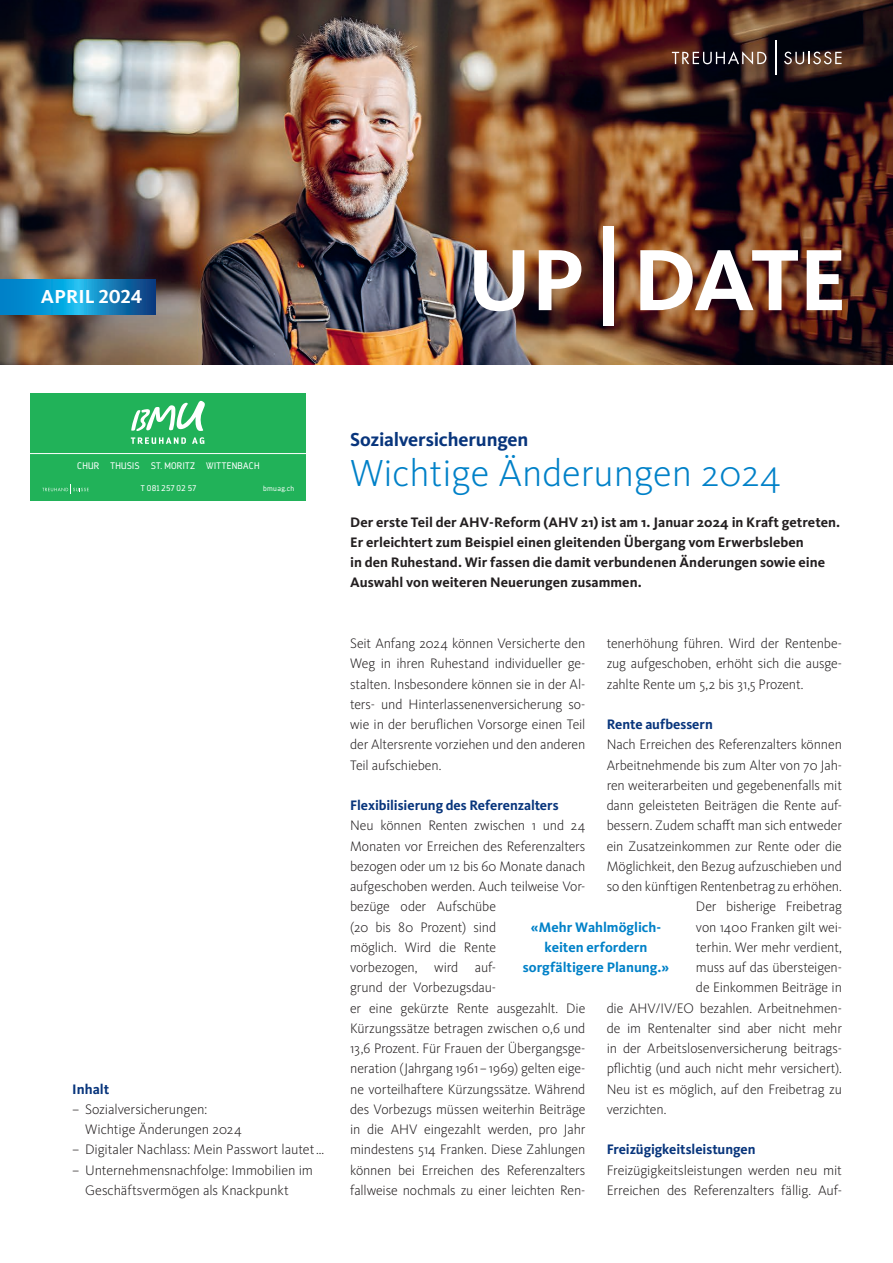
<style>
.page{position:relative;width:893px;height:1263px;background:#fff}
.page>*{position:absolute;margin:0;border:0;box-sizing:border-box;transform-origin:0 0}
.t1{font:700 90px "Kievit OT";letter-spacing:-.015em;color:#fff}
.t2{font:300 39px "Kievit OT";color:#0081c8}
.t3{font:700 19.5px "Kievit OT";letter-spacing:-.01em;color:#08357c}
.t4{font:700 19.5px "Kievit OT";letter-spacing:.01em;color:#fff}
.t5{font:300 14.25px/20.2px "Kievit OT";letter-spacing:-.01em;color:#231f20}
.t6{font:700 14.25px/20.2px "Kievit OT";letter-spacing:.005em;color:#231f20}
.t7{font:700 14.25px "Kievit OT";letter-spacing:-.005em;color:#08357c}
.t8{font:700 14.25px/20.2px "Kievit OT";color:#0081c8;text-align:center}
.t9{font:300 9.45px "Darwin";letter-spacing:.03em;color:#fff}
.t10{font:300 8.25px "Darwin";letter-spacing:.035em;color:#fff}
.t11{font:300 7.05px "Darwin";letter-spacing:.04em;color:#fff}
.s1{font-size:99px}
</style>
<div class="page">
<img style="left:0;top:0;width:893px;height:364px">
<svg style="left:672px;top:51px;width:94px;height:14px"></svg>
<svg style="left:784px;top:52px;width:58px;height:12px"></svg>
<hr style="left:775px;top:40px;width:1px;height:35px;background:#fff">
<svg style="left:0;top:279px;width:155px;height:35px;background:#0d87c5"></svg>
<div style="left:31px;top:393px;width:275px;height:108px;background:#21b259"></div>
<svg style="left:131px;top:437px;width:55px;height:7px"></svg>
<svg style="left:192px;top:437px;width:12px;height:7px"></svg>
<svg style="left:131px;top:401px;width:74px;height:30px"></svg>
<hr style="left:31px;top:453px;width:275px;height:1px;background:#fff">
<svg style="left:42px;top:485px;width:47px;height:9px"></svg>
<h3 class="t4" style="left:41px;top:285px;width:103px">APRIL 2024</h3>
<h1 class="t1" style="left:467px;top:226px;width:381px">UP <span class="s1">|</span>DATE</h1>
<p class="t9" style="left:77px;top:460px;width:184px">CHUR THUSIS ST. MORITZ WITTENBACH</p>
<p class="t10" style="left:141px;top:483px;width:57px">T 081 257 02 57</p>
<p class="t11" style="left:263px;top:484px;width:33px">bmuag.ch</p>
<p class="t7" style="left:72px;top:1080px;width:38px">Inhalt</p>
<p class="t5" style="left:85px;top:1099px;width:158px;text-indent:-13px">– Sozialversicherungen:<br>Wichtige Änderungen 2024</p>
<p class="t5" style="left:72px;top:1139px;width:253px">– Digitaler Nachlass: Mein Passwort lautet …</p>
<p class="t5" style="left:85px;top:1159px;width:230px;text-indent:-13px">– Unternehmensnachfolge: Immobilien im<br>Geschäftsvermögen als Knackpunkt</p>
<h3 class="t3" style="left:350px;top:427px;width:180px">Sozialversicherungen</h3>
<h2 class="t2" style="left:350px;top:449px;width:432px">Wichtige Änderungen 2024</h2>
<p class="t6" style="left:350px;top:511px;width:492px">Der erste Teil der AHV-Reform (AHV 21) ist am 1. Januar 2024 in Kraft getreten.<br>Er erleichtert zum Beispiel einen gleitenden Übergang vom Erwerbsleben<br>in den Ruhestand. Wir fassen die damit verbundenen Änderungen sowie eine Auswahl von weiteren Neuerungen zusammen.</p>
<p class="t5" style="left:607px;top:633px;width:237px;text-align:justify">tenerhöhung führen. Wird der Rentenbe&shy;zug aufgeschoben, erhöht sich die ausge&shy;zahlte Rente um 5,2 bis 31,5 Prozent.</p>
<p class="t7" style="left:607px;top:716px;width:108px">Rente aufbessern</p>
<p class="t5" style="left:607px;top:734px;width:237px">Nach Erreichen des Referenzalters können</p>
<p class="t5" style="left:607px;top:754px;width:237px">Arbeitnehmende bis zum Alter von 70 Jah-</p>
<p class="t5" style="left:607px;top:775px;width:237px">ren weiterarbeiten und gegebenenfalls mit</p>
<p class="t5" style="left:607px;top:795px;width:237px">dann geleisteten Beiträgen die Rente auf-</p>
<p class="t5" style="left:607px;top:815px;width:237px">bessern. Zudem schafft man sich entweder</p>
<p class="t5" style="left:607px;top:835px;width:237px">ein Zusatzeinkommen zur Rente oder die</p>
<p class="t5" style="left:607px;top:856px;width:237px">Möglichkeit, den Bezug aufzuschieben und</p>
<p class="t5" style="left:607px;top:876px;width:237px">so den künftigen Rentenbetrag zu erhöhen.</p>
<p class="t5" style="left:696px;top:896px;width:147px">Der bisherige Freibetrag</p>
<p class="t5" style="left:696px;top:916px;width:147px">von 1400 Franken gilt wei-</p>
<p class="t5" style="left:696px;top:937px;width:147px">terhin. Wer mehr verdient,</p>
<p class="t5" style="left:696px;top:957px;width:147px">muss auf das übersteigen-</p>
<p class="t5" style="left:696px;top:977px;width:147px">de Einkommen Beiträge in</p>
<p class="t5" style="left:607px;top:997px;width:237px">die AHV/IV/EO bezahlen. Arbeitnehmen-</p>
<p class="t5" style="left:607px;top:1018px;width:237px">de im Rentenalter sind aber nicht mehr</p>
<p class="t5" style="left:607px;top:1038px;width:237px">in der Arbeitslosenversicherung beitrags-</p>
<p class="t5" style="left:607px;top:1058px;width:237px">pflichtig (und auch nicht mehr versichert).</p>
<p class="t5" style="left:607px;top:1078px;width:237px">Neu ist es möglich, auf den Freibetrag zu</p>
<p class="t5" style="left:607px;top:1099px;width:61px">verzichten.</p>
<p class="t7" style="left:607px;top:1141px;width:150px">Freizügigkeitsleistungen</p>
<p class="t5" style="left:607px;top:1159px;width:237px">Freizügigkeitsleistungen werden neu mit<br>Erreichen des Referenzalters fällig. Auf-</p>
<p class="t5" style="left:350px;top:633px;width:237px;text-align:justify">Seit Anfang 2024 können Versicherte den Weg in ihren Ruhestand individueller ge&shy;stalten. Insbesondere können sie in der Al&shy;ters- und Hinterlassenenversicherung so&shy;wie in der beruflichen Vorsorge einen Teil der Altersrente vorziehen und den anderen Teil aufschieben.</p>
<p class="t7" style="left:350px;top:797px;width:210px">Flexibilisierung des Referenzalters</p>
<p class="t5" style="left:350px;top:815px;width:237px">Neu können Renten zwischen 1 und 24<br>Monaten vor Erreichen des Referenzalters bezogen oder um 12 bis 60 Monate danach aufgeschoben werden. Auch teilweise Vor&shy;bezüge oder Aufschübe<br>(20 bis 80 Prozent) sind<br>möglich. Wird die Rente<br>vorbezogen, wird auf-<br>grund der Vorbezugsdau-<br>er eine gekürzte Rente ausgezahlt. Die Kürzungssätze betragen zwischen 0,6 und 13,6 Prozent. Für Frauen der Übergangsge&shy;neration (Jahrgang 1961 – 1969) gelten eige&shy;ne vorteilhaftere Kürzungssätze. Während des Vorbezugs müssen weiterhin Beiträge in die AHV eingezahlt werden, pro Jahr mindestens 514 Franken. Diese Zahlungen können bei Erreichen des Referenzalters fallweise nochmals zu einer leichten Ren-</p>
<p class="t8" style="left:523px;top:916px;width:148px">«Mehr Wahlmöglich&shy;keiten erfordern sorgfältigere Planung.»</p>
</div>
